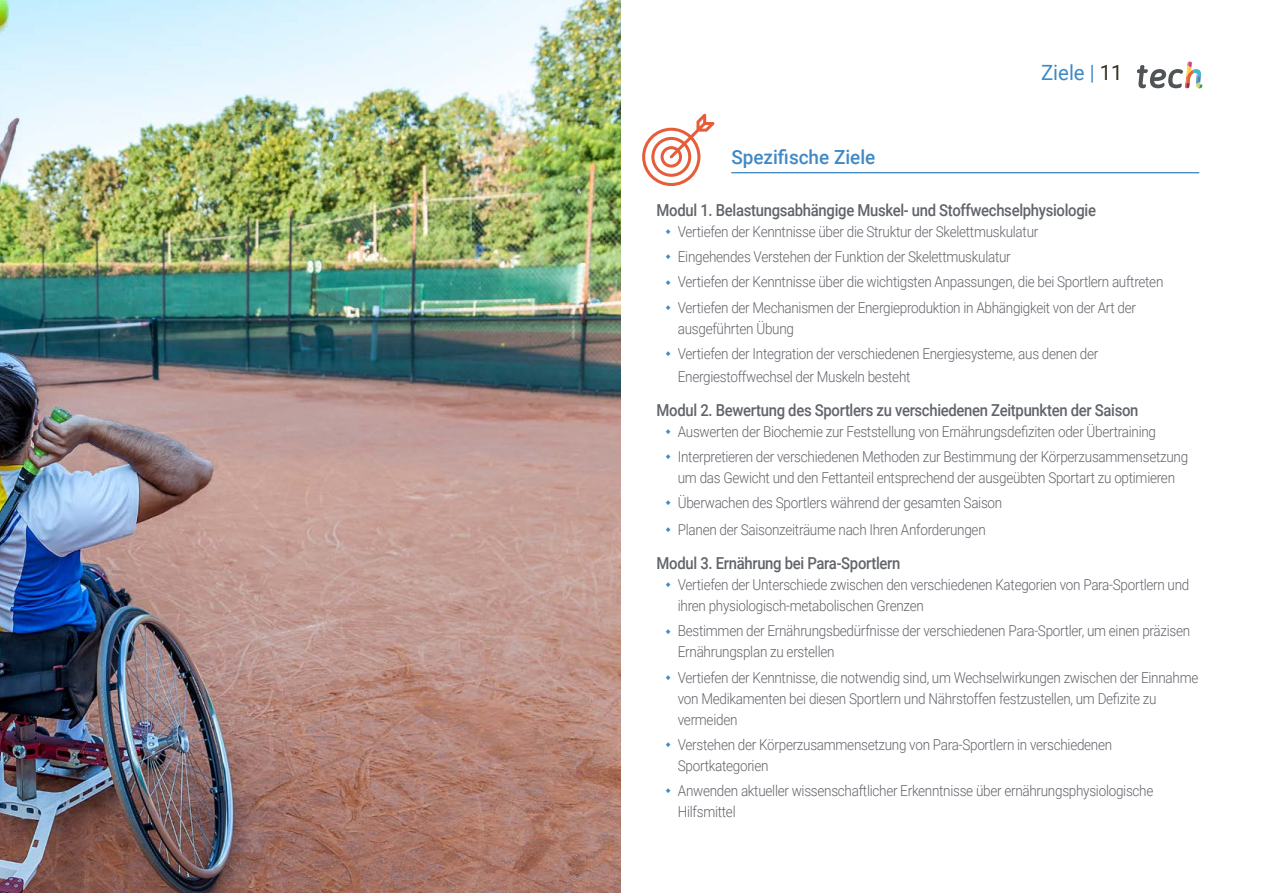
<style>
.page{position:relative;width:1263px;height:893px;background:#fff}
.page>*{position:absolute;margin:0;border:0;box-sizing:border-box;transform-origin:0 0}
.t1{font:21px "Roboto";color:#4089c5}
.t2{font:500 19.5px "Roboto";color:#4089c5}
.t3{font:500 16.5px "Roboto";letter-spacing:-.02em;color:#61646a;scale:.9 1}
.t4{font:300 15px/25.2px "Roboto";letter-spacing:-.02em;color:#61646a;scale:.9 1}
.s1{color:#312e20}
</style>
<div class="page">
<img style="left:0;top:0;width:621px;height:893px">
<svg style="left:642px;top:114px;width:72px;height:72px"></svg>
<hr style="left:731px;top:172px;width:468px;height:1px;background:#4089c5">
<svg style="left:1137px;top:62px;width:65px;height:27px"></svg>
<h2 class="t2" style="left:731px;top:144px;width:145px">Spezifische Ziele</h2>
<h1 class="t1" style="left:1041px;top:57px;width:83px">Ziele | <span class="s1">11</span></h1>
<p class="t3" style="left:657px;top:199px;width:490px">Modul 1. Belastungsabhängige Muskel- und Stoffwechselphysiologie</p>
<p class="t4" style="left:678px;top:218px;width:541px">Vertiefen der Kenntnisse über die Struktur der Skelettmuskulatur<br>Eingehendes Verstehen der Funktion der Skelettmuskulatur<br>Vertiefen der Kenntnisse über die wichtigsten Anpassungen, die bei Sportlern auftreten Vertiefen der Mechanismen der Energieproduktion in Abhängigkeit von der Art der</p>
<p class="t4" style="left:678px;top:315px;width:469px">ausgeführten Übung<br>Vertiefen der Integration der verschiedenen Energiesysteme, aus denen der</p>
<p class="t4" style="left:678px;top:363px;width:260px">Energiestoffwechsel der Muskeln besteht</p>
<p class="t3" style="left:657px;top:398px;width:537px">Modul 2. Bewertung des Sportlers zu verschiedenen Zeitpunkten der Saison</p>
<p class="t4" style="left:678px;top:418px;width:568px">Auswerten der Biochemie zur Feststellung von Ernährungsdefiziten oder Übertraining<br>Interpretieren der verschiedenen Methoden zur Bestimmung der Körperzusammensetzung</p>
<p class="t4" style="left:678px;top:464px;width:554px">um das Gewicht und den Fettanteil entsprechend der ausgeübten Sportart zu optimieren<br>Überwachen des Sportlers während der gesamten Saison</p>
<p class="t4" style="left:678px;top:516px;width:344px">Planen der Saisonzeiträume nach Ihren Anforderungen</p>
<p class="t3" style="left:657px;top:552px;width:272px">Modul 3. Ernährung bei Para-Sportlern</p>
<p class="t4" style="left:678px;top:574px;width:570px;line-height:21px">Vertiefen der Unterschiede zwischen den verschiedenen Kategorien von Para-Sportlern und ihren physiologisch-metabolischen Grenzen</p>
<p class="t4" style="left:678px;top:620px;width:571px;line-height:21px">Bestimmen der Ernährungsbedürfnisse der verschiedenen Para-Sportler, um einen präzisen<br>Ernährungsplan zu erstellen</p>
<p class="t4" style="left:678px;top:666px;width:580px;line-height:21px">Vertiefen der Kenntnisse, die notwendig sind, um Wechselwirkungen zwischen der Einnahme von Medikamenten bei diesen Sportlern und Nährstoffen festzustellen, um Defizite zu vermeiden</p>
<p class="t4" style="left:678px;top:733px;width:484px;line-height:21px">Verstehen der Körperzusammensetzung von Para-Sportlern in verschiedenen<br>Sportkategorien</p>
<p class="t4" style="left:678px;top:780px;width:530px;line-height:21px">Anwenden aktueller wissenschaftlicher Erkenntnisse über ernährungsphysiologische<br>Hilfsmittel</p>
</div>
